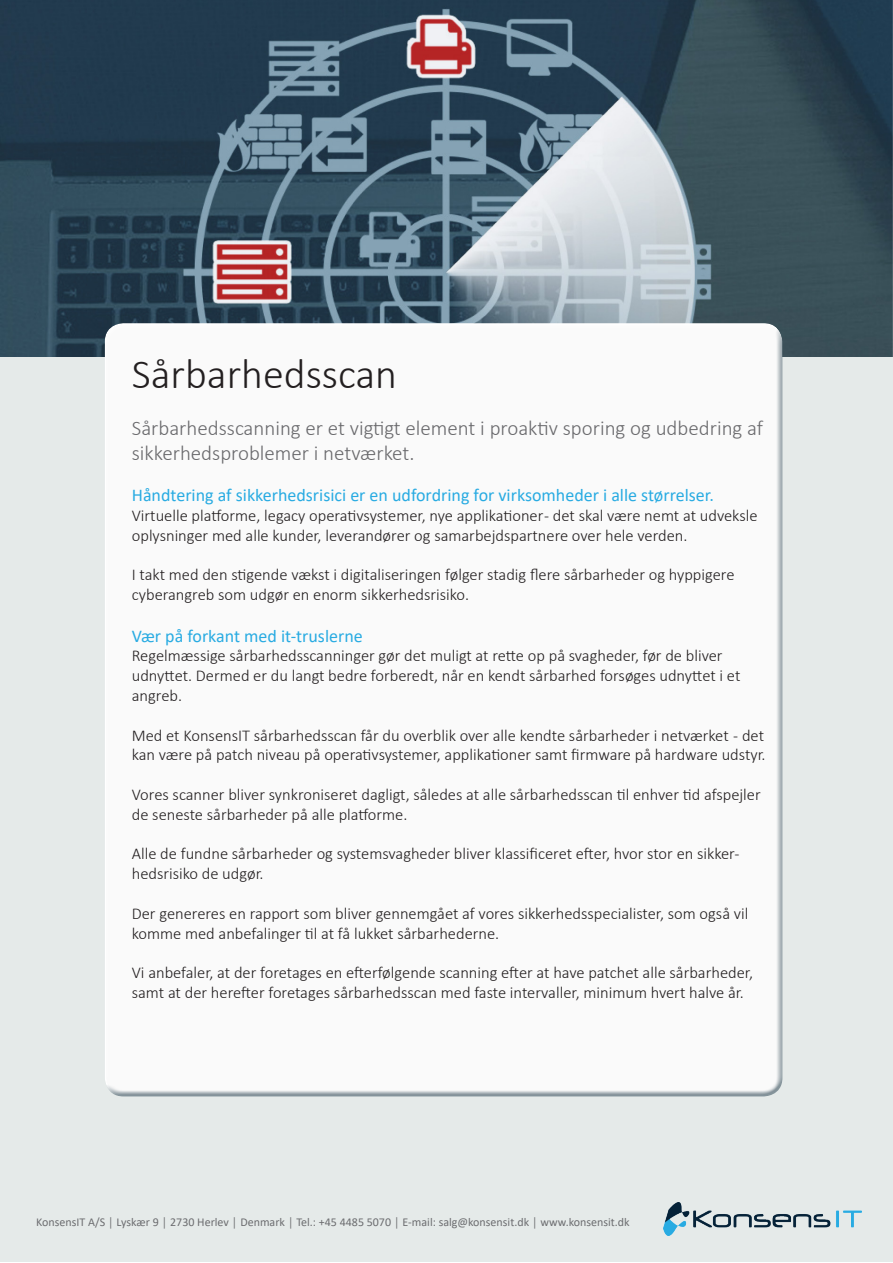
<style>
.page{position:relative;width:893px;height:1263px;background:#fff}
.page>*{position:absolute;margin:0;border:0;box-sizing:border-box;transform-origin:0 0}
.t1{font:300 42px "Calibri";color:#231f20}
.t2{font:300 21px "Calibri";color:#69696c}
.t3{font:18px "Calibri";color:#28abe2}
.t4{font:300 16.5px/19.8px "Calibri";color:#231f20}
.Adresse{font:12px "Calibri";color:#6c6d70}
</style>
<div class="page">
<div style="left:0;top:339px;width:893px;height:923px;background:#e5eae9"></div>
<img style="left:0;top:0;width:893px;height:357px">
<img style="left:663px;top:1202px;width:198px;height:34px">
<div style="left:103px;top:328px;width:680px;height:769px;background:#fafafa"></div>
<p class="t1" style="left:132px;top:348px;width:267px">Sårbarhedsscan</p>
<p class="t2" style="left:132px;top:415px;width:633px">Sårbarhedsscanning er et vigtigt element i proaktiv sporing og udbedring af</p>
<p class="t2" style="left:132px;top:440px;width:284px">sikkerhedsproblemer i netværket.</p>
<p class="t3" style="left:132px;top:483px;width:584px">Håndtering af sikkerhedsrisici er en udfordring for virksomheder i alle størrelser.</p>
<p class="t4" style="left:132px;top:505px;width:627px">Virtuelle platforme, legacy operativsystemer, nye applikationer - det skal være nemt at udveksle oplysninger med alle kunder, leverandører og samarbejdspartnere over hele verden.</p>
<p class="t4" style="left:132px;top:565px;width:604px">I takt med den stigende vækst i digitaliseringen følger stadig flere sårbarheder og hyppigere cyberangreb som udgør en enorm sikkerhedsrisiko.</p>
<p class="t3" style="left:132px;top:623px;width:232px">Vær på forkant med it-truslerne</p>
<p class="t4" style="left:132px;top:646px;width:592px">Regelmæssige sårbarhedsscanninger gør det muligt at rette op på svagheder, før de bliver</p>
<p class="t4" style="left:132px;top:666px;width:610px">udnyttet. Dermed er du langt bedre forberedt, når en kendt sårbarhed forsøges udnyttet i et angreb.</p>
<p class="t4" style="left:132px;top:725px;width:635px">Med et KonsensIT sårbarhedsscan får du overblik over alle kendte sårbarheder i netværket - det kan være på patch niveau på operativsystemer, applikationer samt firmware på hardware udstyr.</p>
<p class="t4" style="left:132px;top:784px;width:630px">Vores scanner bliver synkroniseret dagligt, således at alle sårbarhedsscan til enhver tid afspejler de seneste sårbarheder på alle platforme.</p>
<p class="t4" style="left:132px;top:844px;width:609px">Alle de fundne sårbarheder og systemsvagheder bliver klassificeret efter, hvor stor en sikker&shy;hedsrisiko de udgør.</p>
<p class="t4" style="left:132px;top:903px;width:618px">Der genereres en rapport som bliver gennemgået af vores sikkerhedsspecialister, som også vil komme med anbefalinger til at få lukket sårbarhederne.</p>
<p class="t4" style="left:132px;top:963px;width:623px">Vi anbefaler, at der foretages en efterfølgende scanning efter at have patchet alle sårbarheder, samt at der herefter foretages sårbarhedsscan med faste intervaller, minimum hvert halve år.</p>
<p class="Adresse" style="left:36px;top:1213px;width:595px">KonsensIT A/S │ Lyskær 9 │ 2730 Herlev │ Denmark │ Tel.: +45 4485 5070 │ E-mail: salg@konsensit.dk │ www.konsensit.dk</p>
</div>
